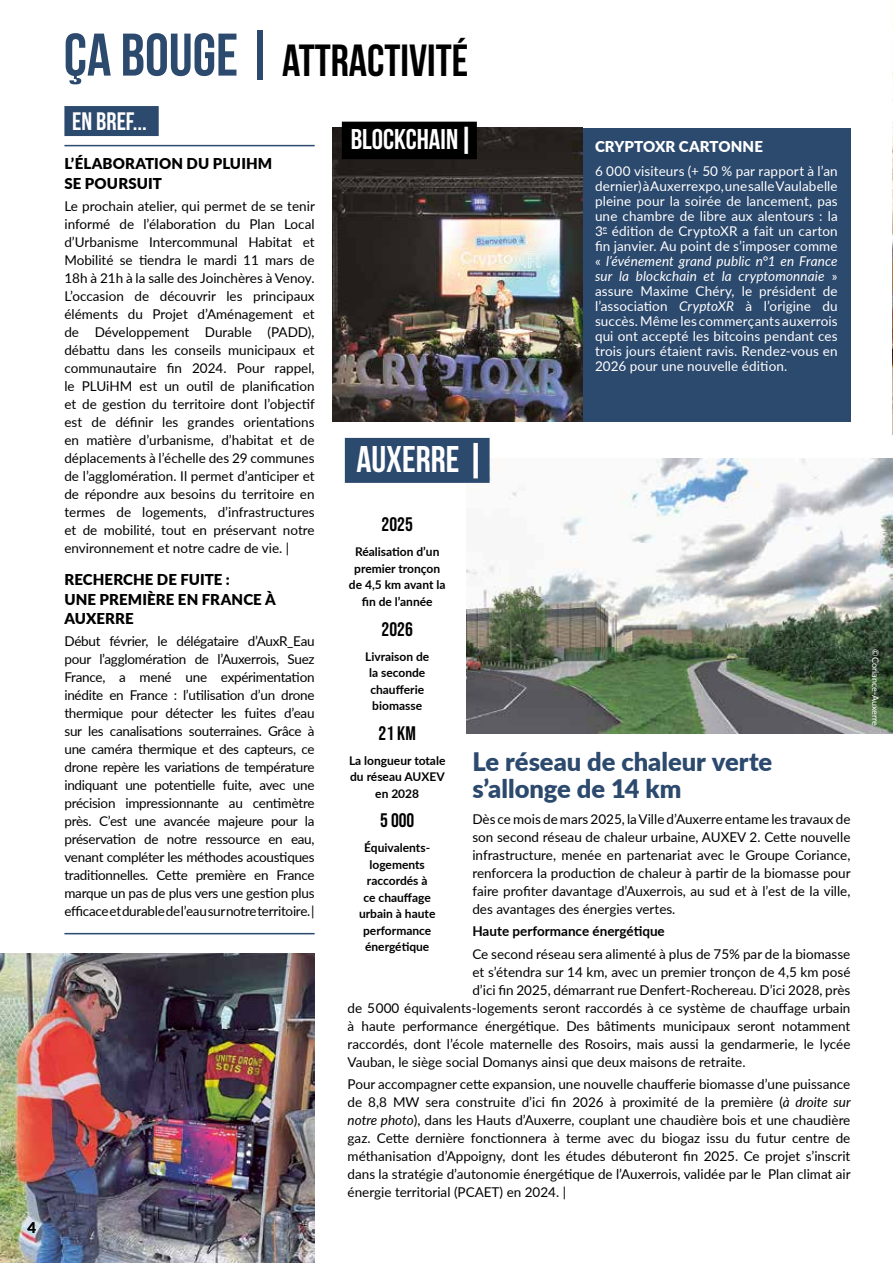
<style>
.page{position:relative;width:893px;height:1263px;background:#fff}
.page>*{position:absolute;margin:0;border:0;box-sizing:border-box;transform-origin:0 0}
.t1{font:700 45px "Bebas Neue";color:#000}
.t2{font:700 37.2px "Bebas Neue";color:#fff}
.t3{font:700 28.5px "Bebas Neue";color:#fff}
.t4{font:900 25.5px/27px "Lato";color:#2c496e}
.t5{font:700 25.2px "Bebas Neue";color:#fff}
.t6{font:19.5px "Bebas Neue";color:#000}
.t7{font:900 15px/19.5px "Lato";letter-spacing:.01em;color:#000}
.t8{font:900 15px "Lato";letter-spacing:.01em;color:#fff}
.t9{font:700 15px "Lato";color:#000}
.t10{font:13.5px/18px "Lato";color:#000;text-align:justify}
.t11{font:13.5px/15px "Lato";color:#fff;text-align:justify}
.t12{font:700 13.5px "Lato";color:#000}
.t13{font:700 13.5px/16.5px "Lato";color:#fff}
.t14{font:700 12px/16.5px "Lato";color:#000;text-align:center}
.t15{font:9px "Lato";color:#fff}
.s1{font-size:60px;color:#2c496e}
.s2{font-family:"Lato";font-weight:900}
.s3{font-style:italic}
.s4{color:#000}
</style>
<div class="page">
<img style="left:0;top:953px;width:314px;height:310px">
<img style="left:892px;top:0;width:1px;height:435px">
<div style="left:64px;top:106px;width:95px;height:30px;background:#2c496e"></div>
<hr style="left:64px;top:145px;width:251px;height:1px;background:#2c496e">
<hr style="left:64px;top:933px;width:251px;height:1px;background:#2c496e">
<div style="left:582px;top:128px;width:268px;height:293px;background:#2c496e"></div>
<img style="left:332px;top:128px;width:250px;height:293px">
<div style="left:342px;top:122px;width:135px;height:37px;background:#000"></div>
<img style="left:466px;top:458px;width:427px;height:275px">
<div style="left:345px;top:438px;width:145px;height:45px;background:#2c496e"></div>
<p class="t9" style="left:28px;top:1216px;width:10px">4</p>
<h1 class="t1" style="left:64px;top:35px;width:406px"><span class="s1">ÇA BOUGE|</span>ATTRACTIVITÉ</h1>
<h3 class="t5" style="left:72px;top:108px;width:76px">EN BREF...</h3>
<p class="t7" style="left:64px;top:153px;width:209px">L’ÉLABORATION DU PLUIHM<br>SE POURSUIT</p>
<p class="t10" style="left:64px;top:196px;width:252px">Le prochain atelier, qui permet de se tenir informé de l’élaboration du Plan Local d’Urbanisme Intercommunal Habitat et Mobilité se tiendra le mardi 11 mars de 18h à 21h à la salle des Joinchères à Venoy.<br>L’occasion de découvrir les principaux éléments du Projet d’Aménagement et de Développement Durable (PADD), débattu dans les conseils municipaux et communautaire fin 2024. Pour rappel, le PLUiHM est un outil de planification et de gestion du territoire dont l’objectif est de définir les grandes orientations en matière d’urbanisme, d’habitat et de déplacements à l’échelle des 29 communes de l’agglomération. Il permet d’anticiper et de répondre aux besoins du territoire en termes de logements, d’infrastructures et de mobilité, tout en préservant notre environnement et notre cadre de vie. |</p>
<p class="t7" style="left:64px;top:569px;width:213px">RECHERCHE DE FUITE :<br>UNE PREMIÈRE EN FRANCE À<br>AUXERRE</p>
<p class="t10" style="left:64px;top:632px;width:252px">Début février, le délégataire d’AuxR_Eau pour l’agglomération de l’Auxerrois, Suez France, a mené une expérimentation inédite en France : l’utilisation d’un drone thermique pour détecter les fuites d’eau sur les canalisations souterraines. Grâce à une caméra thermique et des capteurs, ce drone repère les variations de température indiquant une potentielle fuite, avec une précision impressionnante au centimètre près. C’est une avancée majeure pour la préservation de notre ressource en eau, venant compléter les méthodes acoustiques traditionnelles. Cette première en France marque un pas de plus vers une gestion plus efficace et durable de l’eau sur notre territoire. |</p>
<h3 class="t3" style="left:351px;top:124px;width:121px">BLOCKCHAIN <span class="s2">|</span></h3>
<h2 class="t2" style="left:356px;top:439px;width:126px">AUXERRE <span class="s2">|</span></h2>
<p class="t8" style="left:595px;top:136px;width:169px">CRYPTOXR CARTONNE</p>
<p class="t11" style="left:595px;top:163px;width:244px">6 000 visiteurs (+ 50 % par rapport à l’an dernier) à Auxerrexpo, une salle Vaulabelle pleine pour la soirée de lancement, pas une chambre de libre aux alentours : la 3<sup>e</sup> édition de CryptoXR a fait un carton fin janvier. Au point de s’imposer comme « <span class="s3">l’événement grand public n°1 en France sur la blockchain et la cryptomonnaie</span> » assure Maxime Chéry, le président de l’association <span class="s3">CryptoXR</span> à l’origine du succès. Même les commerçants auxerrois qui ont accepté les bitcoins pendant ces trois jours étaient ravis. Rendez-vous en 2026 pour une nouvelle édition.</p>
<p class="t8" style="left:620px;top:159px;width:120px">MAMMA GIULIA</p>
<p class="t11" style="left:620px;top:191px;width:19px">Un</p>
<p class="t11" style="left:676px;top:191px;width:53px">nouveau</p>
<p class="t11" style="left:620px;top:188px;width:210px;line-height:19.5px;text-indent:146px">restaurant italien à ouvert ses portes à Auxerre le 11 juin. Ce nouveau restaurant</p>
<p class="t11" style="left:620px;top:247px;width:210px;line-height:19.5px;text-indent:199px">la place des Corde iers et animer le centre-ville. <span class="s4">200 signes</span></p>
<p class="t13" style="left:620px;top:337px;width:116px">3 Pl. des Cordeliers<br>09 54 14 76 25</p>
<p class="t11" style="left:699px;top:249px;width:31px">vient</p>
<p class="t11" style="left:748px;top:249px;width:54px">rejoindre</p>
<h3 class="t6" style="left:382px;top:514px;width:33px">2025</h3>
<p class="t14" style="left:349px;top:543px;width:98px">Réalisation d’un premier tronçon de 4,5 km avant la fin de l’année</p>
<h3 class="t6" style="left:382px;top:618px;width:33px">2026</h3>
<p class="t14" style="left:365px;top:647px;width:66px">Livraison de la seconde chaufferie biomasse</p>
<h3 class="t6" style="left:379px;top:722px;width:39px">21 km</h3>
<p class="t14" style="left:349px;top:751px;width:98px">La longueur totale du réseau AUXEV en 2028</p>
<h3 class="t6" style="left:380px;top:809px;width:36px">5 000</h3>
<p class="t14" style="left:359px;top:839px;width:78px">Équivalents&shy;logements raccordés à<br>ce chauffage urbain à haute performance énergétique</p>
<h3 class="t4" style="left:472px;top:747px;width:301px">Le réseau de chaleur verte s’allonge de 14 km</h3>
<p class="t10" style="left:472px;top:810px;width:380px">Dès ce mois de mars 2025, la Ville d’Auxerre entame les travaux de son second réseau de chaleur urbaine, AUXEV 2. Cette nouvelle infrastructure, menée en partenariat avec le Groupe Coriance, renforcera la production de chaleur à partir de la biomasse pour faire profiter davantage d’Auxerrois, au sud et à l’est de la ville, des avantages des énergies vertes.</p>
<p class="t12" style="left:472px;top:921px;width:194px">Haute performance énergétique</p>
<p class="t10" style="left:472px;top:944px;width:380px">Ce second réseau sera alimenté à plus de 75% par de la biomasse</p>
<p class="t10" style="left:472px;top:962px;width:380px">et s’étendra sur 14 km, avec un premier tronçon de 4,5 km posé</p>
<p class="t10" style="left:472px;top:980px;width:380px">d’ici fin 2025, démarrant rue Denfert-Rochereau. D’ici 2028, près</p>
<p class="t10" style="left:348px;top:998px;width:504px">de 5 000 équivalents-logements seront raccordés à ce système de chauffage urbain</p>
<p class="t10" style="left:348px;top:1016px;width:504px">à haute performance énergétique. Des bâtiments municipaux seront notamment</p>
<p class="t10" style="left:348px;top:1034px;width:504px">raccordés, dont l’école maternelle des Rosoirs, mais aussi la gendarmerie, le lycée</p>
<p class="t10" style="left:348px;top:1052px;width:399px">Vauban, le siège social Domanys ainsi que deux maisons de retraite.</p>
<p class="t10" style="left:348px;top:1074px;width:505px">Pour accompagner cette expansion, une nouvelle chaufferie biomasse d’une puissance de 8,8 MW sera construite d’ici fin 2026 à proximité de la première (<span class="s3">à droite sur notre photo</span>), dans les Hauts d’Auxerre, couplant une chaudière bois et une chaudière gaz. Cette dernière fonctionnera à terme avec du biogaz issu du futur centre de méthanisation d’Appoigny, dont les études débuteront fin 2025. Ce projet s’inscrit dans la stratégie d’autonomie énergétique de l’Auxerrois, validée par le Plan climat air énergie territorial (PCAET) en 2024. |</p>
<p class="t15" style="left:882px;top:649px;width:78px;rotate:90deg">©Coriance-Auxerre</p>
</div>
